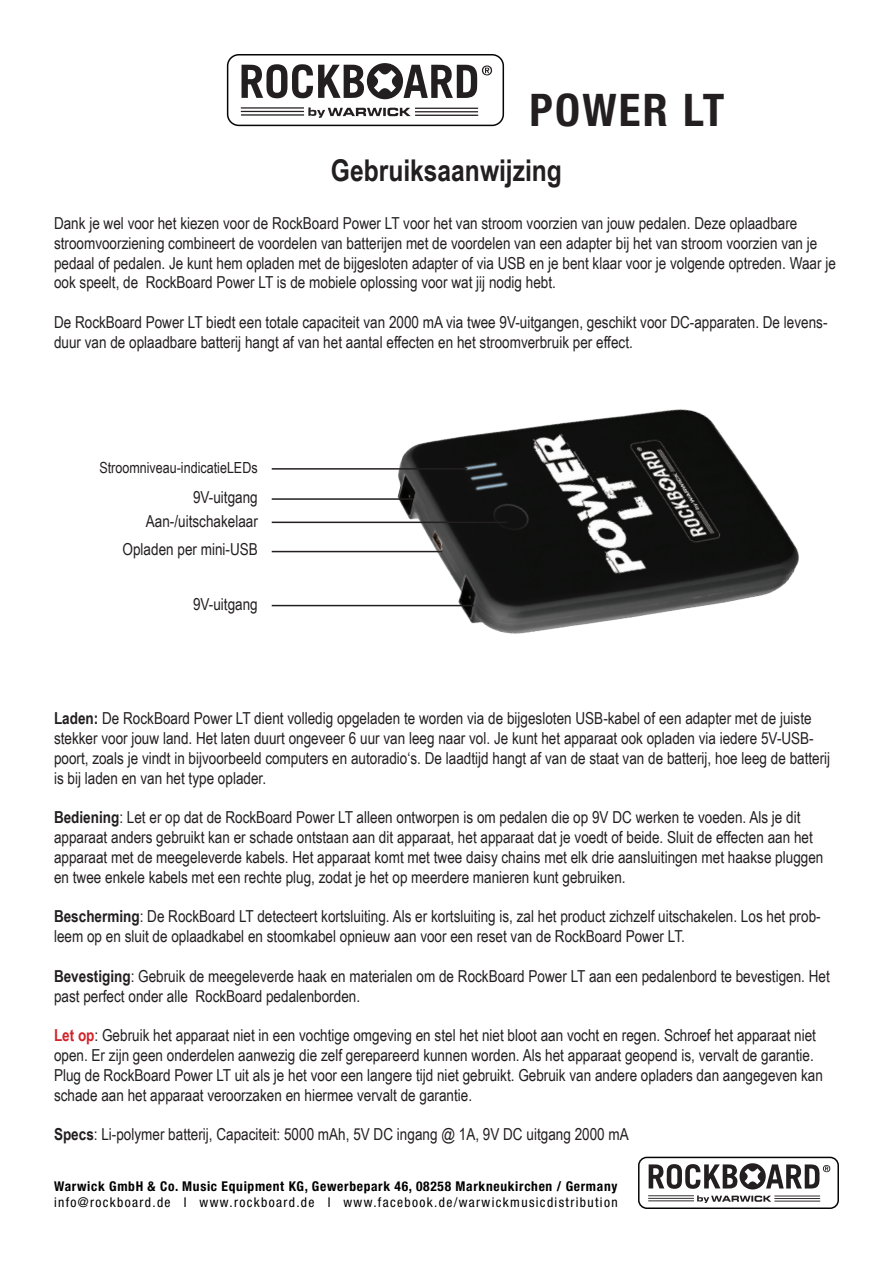
<style>
.page{position:relative;width:893px;height:1263px;background:#fff}
.page>*{position:absolute;margin:0;border:0;box-sizing:border-box;transform-origin:0 0}
.t1{font:700 condensed 45px "Helvetica Neue";letter-spacing:.05em;color:#231f20}
.t2{font:700 30px "Arial Narrow";color:#231f20}
.t3{font:16.5px/19.8px "Arial Narrow";color:#231f20}
.t4{font:15.3px "Arial Narrow";color:#231f20}
.t5{font:condensed 13.5px "Helvetica Neue";letter-spacing:.1em;color:#000}
.t6{font:700 condensed 13.5px "Helvetica Neue";letter-spacing:.05em;color:#000}
.s1{font-weight:700}
.s2{font-weight:700;color:#d1232a}
</style>
<div class="page">
<div style="left:227px;top:54px;width:277px;height:72px;border:2px solid #050604;border-radius:11px"></div>
<svg style="left:241px;top:63px;width:251px;height:55px"></svg>
<div style="left:638px;top:1157px;width:201px;height:52px;border:2px solid #050604;border-radius:8px"></div>
<svg style="left:648px;top:1163px;width:182px;height:40px"></svg>
<img style="left:360px;top:409px;width:439px;height:225px">
<hr style="left:272px;top:498px;width:140px;height:2px;background:#231f20">
<hr style="left:272px;top:468px;width:195px;height:2px;background:#231f20">
<hr style="left:272px;top:522px;width:235px;height:1px;background:#231f20">
<hr style="left:272px;top:551px;width:170px;height:1px;background:#231f20">
<hr style="left:272px;top:605px;width:202px;height:1px;background:#231f20">
<h1 class="t1" style="left:530px;top:82px;width:196px">POWER LT</h1>
<h2 class="t2" style="left:331px;top:153px;width:233px">Gebruiksaanwijzing</h2>
<p class="t3" style="left:54px;top:213px;width:783px">Dank je wel voor het kiezen voor de RockBoard Power LT voor het van stroom voorzien van jouw pedalen. Deze oplaadbare stroomvoorziening combineert de voordelen van batterijen met de voordelen van een adapter bij het van stroom voorzien van je pedaal of pedalen. Je kunt hem opladen met de bijgesloten adapter of via USB en je bent klaar voor je volgende optreden. Waar je ook speelt, de RockBoard Power LT is de mobiele oplossing voor wat jij nodig hebt.</p>
<p class="t3" style="left:54px;top:312px;width:775px">De RockBoard Power LT biedt een totale capaciteit van 2000 mA via twee 9V-uitgangen, geschikt voor DC-apparaten. De levens&shy;duur van de oplaadbare batterij hangt af van het aantal effecten en het stroomverbruik per effect.</p>
<p class="t4" style="left:99px;top:456px;width:160px">Stroomniveau-indicatieLEDs</p>
<p class="t3" style="left:193px;top:487px;width:66px">9V-uitgang</p>
<p class="t3" style="left:123px;top:506px;width:137px;line-height:28.2px;text-align:right">Aan-/uitschakelaar<br>Opladen per mini-USB</p>
<p class="t3" style="left:193px;top:593px;width:66px">9V-uitgang</p>
<p class="t3" style="left:54px;top:708px;width:778px"><span class="s1">Laden:</span> De RockBoard Power LT dient volledig opgeladen te worden via de bijgesloten USB-kabel of een adapter met de juiste stekker voor jouw land. Het laten duurt ongeveer 6 uur van leeg naar vol. Je kunt het apparaat ook opladen via iedere 5V-USB&shy;poort, zoals je vindt in bijvoorbeeld computers en autoradio‘s. De laadtijd hangt af van de staat van de batterij, hoe leeg de batterij is bij laden en van het type oplader.</p>
<p class="t3" style="left:54px;top:807px;width:771px"><span class="s1">Bediening</span>: Let er op dat de RockBoard Power LT alleen ontworpen is om pedalen die op 9V DC werken te voeden. Als je dit apparaat anders gebruikt kan er schade ontstaan aan dit apparaat, het apparaat dat je voedt of beide. Sluit de effecten aan het apparaat met de meegeleverde kabels. Het apparaat komt met twee daisy chains met elk drie aansluitingen met haakse pluggen en twee enkele kabels met een rechte plug, zodat je het op meerdere manieren kunt gebruiken.</p>
<p class="t3" style="left:54px;top:906px;width:768px"><span class="s1">Bescherming</span>: De RockBoard LT detecteert kortsluiting. Als er kortsluiting is, zal het product zichzelf uitschakelen. Los het prob&shy;leem op en sluit de oplaadkabel en stoomkabel opnieuw aan voor een reset van de RockBoard Power LT.</p>
<p class="t3" style="left:54px;top:965px;width:777px"><span class="s1">Bevestiging</span>: Gebruik de meegeleverde haak en materialen om de RockBoard Power LT aan een pedalenbord te bevestigen. Het past perfect onder alle RockBoard pedalenborden.</p>
<p class="t3" style="left:54px;top:1025px;width:770px"><span class="s2">Let op</span>: Gebruik het apparaat niet in een vochtige omgeving en stel het niet bloot aan vocht en regen. Schroef het apparaat niet open. Er zijn geen onderdelen aanwezig die zelf gerepareerd kunnen worden. Als het apparaat geopend is, vervalt de garantie.<br>Plug de RockBoard Power LT uit als je het voor een langere tijd niet gebruikt. Gebruik van andere opladers dan aangegeven kan schade aan het apparaat veroorzaken en hiermee vervalt de garantie.</p>
<p class="t3" style="left:54px;top:1124px;width:576px"><span class="s1">Specs</span>: Li-polymer batterij, Capaciteit: 5000 mAh, 5V DC ingang @ 1A, 9V DC uitgang 2000 mA</p>
<p class="t6" style="left:54px;top:1178px;width:565px">Warwick GmbH &amp; Co. Music Equipment KG, Gewerbepark 46, 08258 Markneukirchen / Germany</p>
<p class="t5" style="left:54px;top:1194px;width:565px">info@rockboard.de I www.rockboard.de I www.facebook.de/warwickmusicdistribution</p>
</div>
